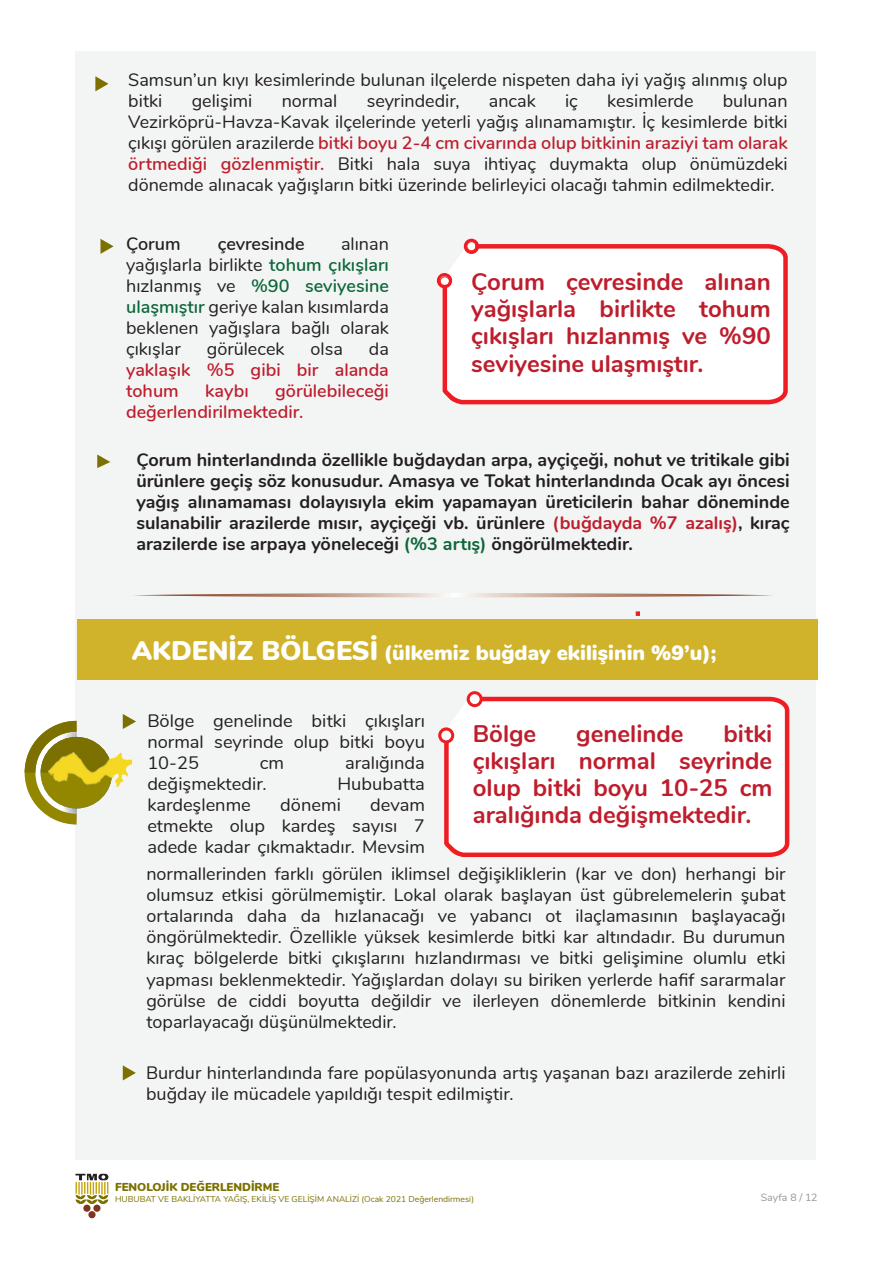
<style>
.page{position:relative;width:893px;height:1263px;background:#fff}
.page>*{position:absolute;margin:0;border:0;box-sizing:border-box;transform-origin:0 0}
.t1{font:700 24px/27px "Nunito";color:#be1d2c;text-align:justify}
.t2{font:900 21px "Nunito";color:#fff}
.t3{font:18px/21px "Nunito";color:#231f20;text-align:justify}
.t4{font:700 18px/21px "Nunito";color:#231f20;text-align:justify}
.t5{font:600 18px/21px "Nunito";color:#be1d2c}
.t6{font:600 18px "Nunito";color:#231f20}
.t7{font:900 11.55px "Nunito";color:#7b7000}
.t8{font:10.5px "Nunito";color:#939598}
.t9{font:8.55px "Nunito";color:#7b7000}
.s1{font-weight:600;color:#be1d2c}
.s2{font-weight:600;color:#0c6638}
.s3{color:#be1d2c}
.s4{color:#0c6638}
.s5{font-size:27px}
</style>
<div class="page">
<div style="left:75px;top:51px;width:741px;height:1109px;background:#f3f4f4"></div>
<div style="left:88px;top:1211px;width:8px;height:7px;background:#7d351f;border-radius:50%"></div>
<div style="left:83px;top:1204px;width:8px;height:8px;background:#7d351f;border-radius:50%"></div>
<div style="left:93px;top:1204px;width:8px;height:8px;background:#7d351f;border-radius:50%"></div>
<svg style="left:75px;top:1174px;width:33px;height:30px"></svg>
<svg style="left:100px;top:239px;width:14px;height:15px"></svg>
<svg style="left:97px;top:454px;width:13px;height:14px"></svg>
<svg style="left:134px;top:593px;width:638px;height:4px"></svg>
<svg style="left:95px;top:76px;width:13px;height:15px"></svg>
<svg style="left:25px;top:721px;width:85px;height:104px"></svg>
<img style="left:48px;top:753px;width:84px;height:33px">
<div style="left:77px;top:619px;width:740px;height:61px;background:#d0b32a"></div>
<svg style="left:123px;top:714px;width:13px;height:15px"></svg>
<svg style="left:123px;top:1065px;width:13px;height:15px"></svg>
<div style="left:438px;top:727px;width:16px;height:16px;border:3px solid #ee1d23;border-radius:50%"></div>
<div style="left:467px;top:691px;width:16px;height:16px;border:3px solid #ee1d23;border-radius:50%"></div>
<svg style="left:440px;top:242px;width:348px;height:163px"></svg>
<svg style="left:636px;top:611px;width:4px;height:5px"></svg>
<svg style="left:442px;top:694px;width:348px;height:164px"></svg>
<div style="left:437px;top:273px;width:15px;height:15px;border:3px solid #ee1d23;border-radius:50%"></div>
<div style="left:464px;top:239px;width:15px;height:15px;border:3px solid #ee1d23;border-radius:50%"></div>
<p class="t3" style="left:128px;top:68px;width:661px">Samsun’un kıyı kesimlerinde bulunan ilçelerde nispeten daha iyi yağış alınmış olup bitki</p>
<p class="t3" style="left:128px;top:89px;width:661px;text-indent:595px">bulunan Vezirköprü-Havza-Kavak ilçelerinde yeterli yağış alınamamıştır. İç kesimlerde bitki çıkışı görülen arazilerde <span class="s1">bitki boyu 2-4 cm civarında olup bitkinin araziyi tam olarak örtmediği gözlenmiştir.</span> Bitki hala suya ihtiyaç duymakta olup önümüzdeki dönemde alınacak yağışların bitki üzerinde belirleyici olacağı tahmin edilmektedir.</p>
<p class="t3" style="left:192px;top:89px;width:62px">gelişimi</p>
<p class="t3" style="left:282px;top:89px;width:57px">normal</p>
<p class="t3" style="left:367px;top:89px;width:94px">seyrindedir,</p>
<p class="t3" style="left:489px;top:89px;width:48px">ancak</p>
<p class="t3" style="left:565px;top:89px;width:14px">iç</p>
<p class="t3" style="left:607px;top:89px;width:88px">kesimlerde</p>
<p class="t6" style="left:126px;top:231px;width:56px">Çorum</p>
<p class="t6" style="left:218px;top:231px;width:88px">çevresinde</p>
<p class="t3" style="left:126px;top:233px;width:264px;text-indent:215px">alınan yağışlarla birlikte <span class="s2">tohum çıkışları </span>hızlanmış ve <span class="s2">%90 seviyesine ulaşmıştır</span> geriye kalan kısımlarda beklenen yağışlara bağlı olarak çıkışlar</p>
<p class="t3" style="left:207px;top:338px;width:79px">görülecek</p>
<p class="t3" style="left:311px;top:338px;width:34px">olsa</p>
<p class="t3" style="left:369px;top:338px;width:22px">da</p>
<p class="t5" style="left:126px;top:359px;width:264px">yaklaşık %5 gibi bir alanda tohum</p>
<p class="t5" style="left:126px;top:380px;width:264px;text-indent:149px">görülebileceği değerlendirilmektedir.</p>
<p class="t5" style="left:205px;top:380px;width:45px">kaybı</p>
<h1 class="t1" style="left:471px;top:267px;width:301px">Çorum çevresinde alınan yağışlarla birlikte tohum çıkışları hızlanmış ve %90 seviyesine ulaşmıştır.</h1>
<p class="t4" style="left:136px;top:448px;width:655px">Çorum hinterlandında özellikle buğdaydan arpa, ayçiçeği, nohut ve tritikale gibi ürünlere geçiş söz konusudur. Amasya ve Tokat hinterlandında Ocak ayı öncesi yağış alınamaması dolayısıyla ekim yapamayan üreticilerin bahar döneminde sulanabilir arazilerde mısır, ayçiçeği vb. ürünlere <span class="s3">(buğdayda %7 azalış)</span>, kıraç arazilerde ise arpaya yöneleceği <span class="s4">(%3 artış)</span> öngörülmektedir.</p>
<p class="t2" style="left:132px;top:637px;width:586px"><span class="s5">AKDENİZ BÖLGESİ</span> (ülkemiz buğday ekilişinin %9’u);</p>
<p class="t3" style="left:147px;top:709px;width:279px">Bölge genelinde bitki çıkışları normal seyrinde olup bitki boyu 10-25</p>
<p class="t3" style="left:260px;top:751px;width:26px">cm</p>
<p class="t3" style="left:345px;top:751px;width:81px">aralığında</p>
<p class="t3" style="left:147px;top:772px;width:121px">değişmektedir.</p>
<p class="t3" style="left:337px;top:772px;width:89px">Hububatta</p>
<p class="t3" style="left:147px;top:793px;width:105px">kardeşlenme</p>
<p class="t3" style="left:280px;top:793px;width:62px">dönemi</p>
<p class="t3" style="left:147px;top:793px;width:279px;text-indent:223px">devam etmekte olup kardeş sayısı 7 adede kadar çıkmaktadır. Mevsim</p>
<h1 class="t1" style="left:473px;top:718px;width:301px;text-indent:251px">bitki çıkışları normal seyrinde olup bitki boyu 10-25 cm aralığında değişmektedir.</h1>
<h1 class="t1" style="left:473px;top:718px;width:65px">Bölge</h1>
<h1 class="t1" style="left:576px;top:718px;width:109px">genelinde</h1>
<p class="t3" style="left:146px;top:863px;width:641px">normallerinden farklı görülen iklimsel değişikliklerin (kar ve don) herhangi bir olumsuz etkisi görülmemiştir. Lokal olarak başlayan üst gübrelemelerin şubat ortalarında daha da hızlanacağı ve yabancı ot ilaçlamasının başlayacağı öngörülmektedir. Özellikle yüksek kesimlerde bitki kar altındadır. Bu durumun kıraç bölgelerde bitki çıkışlarını hızlandırması ve bitki gelişimine olumlu etki yapması beklenmektedir. Yağışlardan dolayı su biriken yerlerde hafif sararmalar görülse de ciddi boyutta değildir ve ilerleyen dönemlerde bitkinin kendini toparlayacağı düşünülmektedir.</p>
<p class="t3" style="left:146px;top:1061px;width:641px">Burdur hinterlandında fare popülasyonunda artış yaşanan bazı arazilerde zehirli buğday ile mücadele yapıldığı tespit edilmiştir.</p>
<p class="t7" style="left:115px;top:1179px;width:166px">FENOLOJİK DEĞERLENDİRME</p>
<p class="t9" style="left:115px;top:1192px;width:361px">HUBUBAT VE BAKLİYATTA YAĞIŞ, EKİLİŞ VE GELİŞİM ANALİZİ (Ocak 2021 Değerlendirmesi)</p>
<p class="t8" style="left:761px;top:1189px;width:58px">Sayfa 8 / 12</p>
</div>
